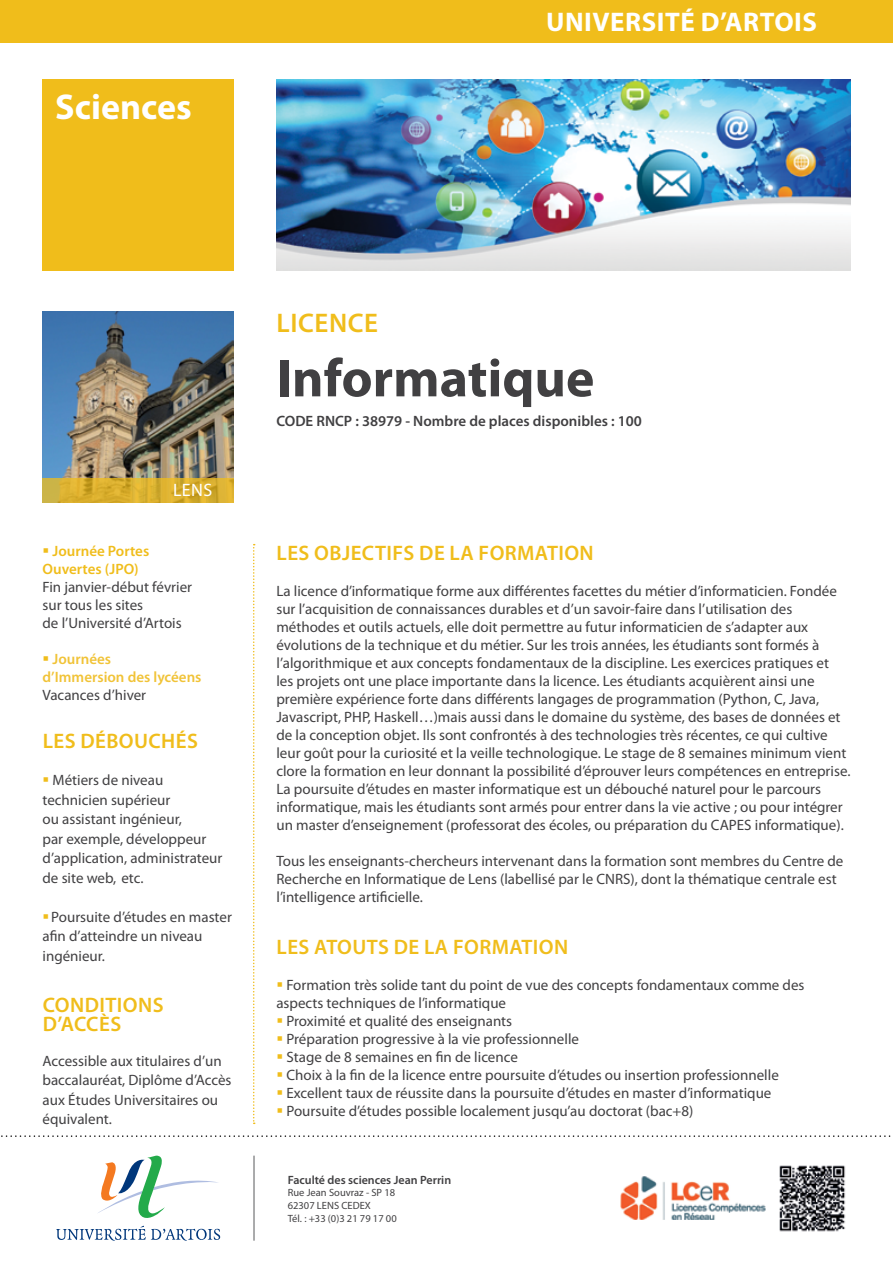
<style>
.page{position:relative;width:893px;height:1263px;background:#fff}
.page>*{position:absolute;margin:0;border:0;box-sizing:border-box;transform-origin:0 0}
.t1{font:700 54px "Myriad Pro";color:#414042}
.t2{font:700 36px "Myriad Pro";color:#fff}
.t3{font:700 27px "Myriad Pro";letter-spacing:.02em;color:#fff}
.t4{font:600 27px "Myriad Pro";letter-spacing:.02em;color:#f0bd1b}
.t5{font:600 21px/19.5px "Myriad Pro";letter-spacing:.02em;color:#f0bd1b}
.t6{font:18px "Myriad Pro";color:#fff}
.t7{font:15px/18px "Myriad Pro";color:#414042}
.t8{font:600 15px "Myriad Pro";color:#414042}
.t9{font:600 15px/18px "Myriad Pro";color:#f1c337}
.t10{font:600 15px/18px "Myriad Pro";color:#f0bd1b}
.t11{font:600 12px "Myriad Pro";color:#414042}
.t12{font:10.5px/12.6px "Myriad Pro";color:#414042}
.s1{color:#f0bd1b}
</style>
<div class="page">
<svg style="left:56px;top:1226px;width:164px;height:15px"></svg>
<svg style="left:98px;top:1155px;width:120px;height:63px"></svg>
<hr style="left:254px;top:1155px;width:1px;height:86px;background:#58595b">
<div style="left:43px;top:80px;width:191px;height:191px;background:#f0bd1b"></div>
<img style="left:43px;top:311px;width:191px;height:167px">
<img style="left:276px;top:80px;width:574px;height:191px">
<div style="left:0;top:0;width:893px;height:43px;background:#f0bd1b"></div>
<svg style="left:253px;top:544px;width:2px;height:580px"></svg>
<svg style="left:43px;top:478px;width:191px;height:25px;fill:#dbb230"></svg>
<svg style="left:1px;top:1135px;width:890px;height:2px"></svg>
<img style="left:779px;top:1165px;width:67px;height:67px">
<img style="left:621px;top:1176px;width:144px;height:44px">
<h2 class="t2" style="left:55px;top:84px;width:138px">Sciences</h2>
<h3 class="t3" style="left:546px;top:5px;width:272px">UNIVERSITÉ D’ARTOIS</h3>
<p class="t6" style="left:173px;top:479px;width:41px">LENS</p>
<p class="t10" style="left:43px;top:541px;width:108px">▪ Journée Portes<br>Ouvertes (JPO)</p>
<p class="t7" style="left:43px;top:577px;width:151px">Fin janvier-début février sur tous les sites<br>de l’Université d’Artois</p>
<p class="t9" style="left:43px;top:649px;width:161px"><span class="s1">▪</span> Journées<br>d’Immersion des lycéens</p>
<p class="t7" style="left:43px;top:685px;width:105px">Vacances d’hiver</p>
<h3 class="t5" style="left:43px;top:730px;width:157px">LES DÉBOUCHÉS</h3>
<p class="t7" style="left:43px;top:770px;width:181px;line-height:19.5px"><span class="s1">▪</span> Métiers de niveau technicien supérieur<br>ou assistant ingénieur,<br>par exemple, développeur d’application, administrateur de site web, etc.</p>
<p class="t7" style="left:43px;top:906px;width:191px;line-height:19.5px"><span class="s1">▪</span>Poursuite d’études en master afin d’atteindre un niveau ingénieur.</p>
<h3 class="t5" style="left:43px;top:994px;width:122px">CONDITIONS<br>D’ACCÈS</h3>
<p class="t7" style="left:43px;top:1050px;width:191px;line-height:19.5px">Accessible aux titulaires d’un baccalauréat, Diplôme d’Accès aux Études Universitaires ou équivalent.</p>
<h3 class="t4" style="left:277px;top:305px;width:103px">LICENCE</h3>
<h1 class="t1" style="left:276px;top:343px;width:320px">Informatique</h1>
<p class="t8" style="left:276px;top:411px;width:367px">CODE RNCP : 38979 - Nombre de places disponibles : 100</p>
<h3 class="t5" style="left:277px;top:542px;width:319px">LES OBJECTIFS DE LA FORMATION</h3>
<p class="t7" style="left:276px;top:581px;width:575px">La licence d’informatique forme aux différentes facettes du métier d’informaticien. Fondée sur l’acquisition de connaissances durables et d’un savoir-faire dans l’utilisation des méthodes et outils actuels, elle doit permettre au futur informaticien de s’adapter aux évolutions de la technique et du métier. Sur les trois années, les étudiants sont formés à l’algorithmique et aux concepts fondamentaux de la discipline. Les exercices pratiques et<br>les projets ont une place importante dans la licence. Les étudiants acquièrent ainsi une première expérience forte dans différents langages de programmation (Python, C, Java, Javascript, PHP, Haskell…)mais aussi dans le domaine du système, des bases de données et de la conception objet. Ils sont confrontés à des technologies très récentes, ce qui cultive leur goût pour la curiosité et la veille technologique. Le stage de 8 semaines minimum vient clore la formation en leur donnant la possibilité d’éprouver leurs compétences en entreprise.<br>La poursuite d’études en master informatique est un débouché naturel pour le parcours informatique, mais les étudiants sont armés pour entrer dans la vie active ; ou pour intégrer un master d’enseignement (professorat des écoles, ou préparation du CAPES informatique).</p>
<p class="t7" style="left:276px;top:851px;width:569px">Tous les enseignants-chercheurs intervenant dans la formation sont membres du Centre de<br>Recherche en Informatique de Lens (labellisé par le CNRS), dont la thématique centrale est l’intelligence artificielle.</p>
<h3 class="t5" style="left:277px;top:937px;width:293px">LES ATOUTS DE LA FORMATION</h3>
<p class="t7" style="left:276px;top:976px;width:530px"><span class="s1">▪</span> Formation très solide tant du point de vue des concepts fondamentaux comme des aspects techniques de l’informatique</p>
<p class="t7" style="left:276px;top:1012px;width:237px"><span class="s1">▪</span> Proximité et qualité des enseignants</p>
<p class="t7" style="left:276px;top:1030px;width:304px"><span class="s1">▪</span> Préparation progressive à la vie professionnelle</p>
<p class="t7" style="left:276px;top:1048px;width:243px"><span class="s1">▪</span> Stage de 8 semaines en fin de licence</p>
<p class="t7" style="left:276px;top:1066px;width:504px"><span class="s1">▪</span> Choix à la fin de la licence entre poursuite d’études ou insertion professionnelle</p>
<p class="t7" style="left:276px;top:1084px;width:497px"><span class="s1">▪</span> Excellent taux de réussite dans la poursuite d’études en master d’informatique</p>
<p class="t7" style="left:276px;top:1102px;width:419px"><span class="s1">▪</span> Poursuite d’études possible localement jusqu’au doctorat (bac+8)</p>
<p class="t11" style="left:288px;top:1172px;width:165px">Faculté des sciences Jean Perrin</p>
<p class="t12" style="left:288px;top:1186px;width:110px">Rue Jean Souvraz - SP 18<br>62307 LENS CEDEX<br>Tél. : +33 (0)3 21 79 17 00</p>
</div>
